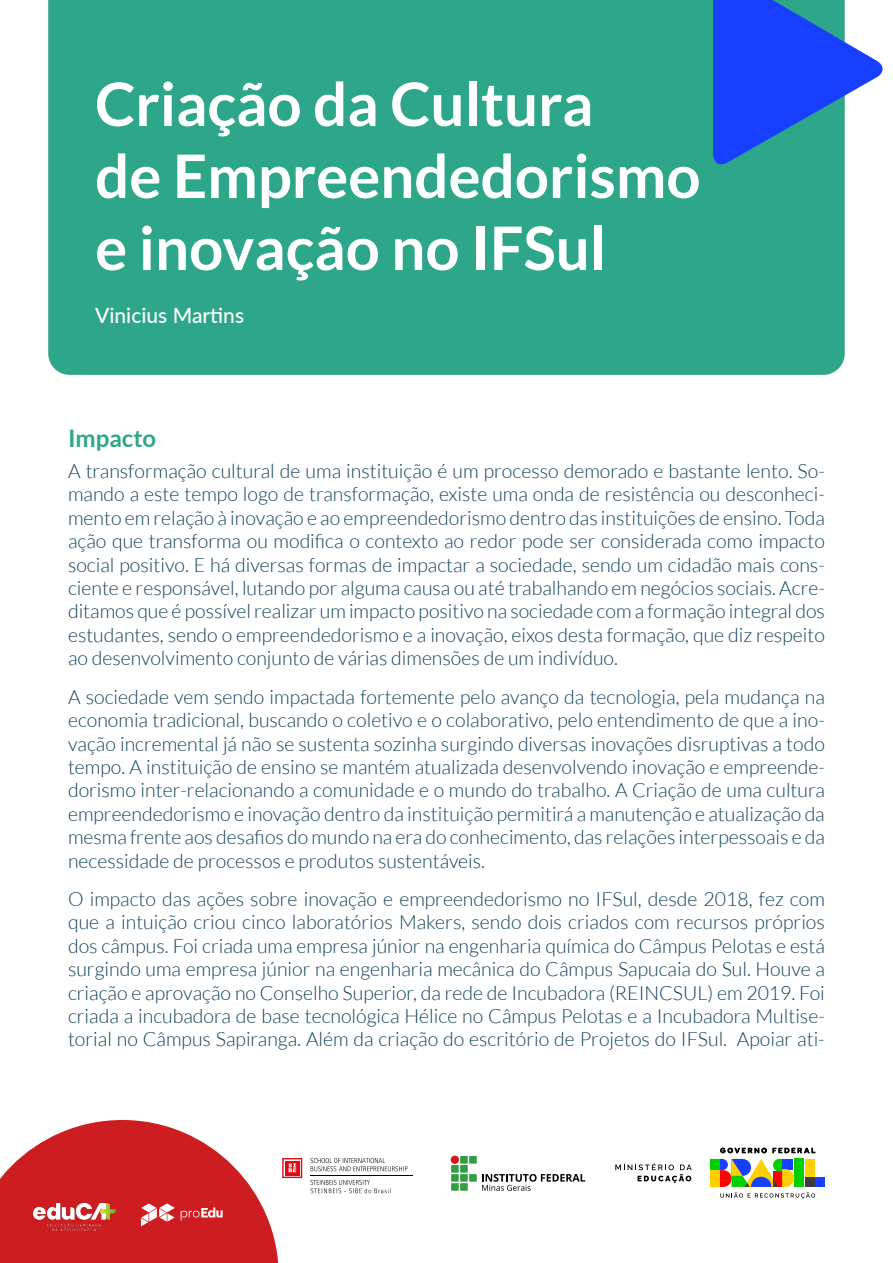
<style>
.page{position:relative;width:893px;height:1263px;background:#fff}
.page>*{position:absolute;margin:0;border:0;box-sizing:border-box;transform-origin:0 0}
.t1{font:700 60px/72px "Lato";color:#fff}
.t2{font:700 24px "Lato";color:#2ea689}
.t3{font:500 21px "Lato";color:#fff}
.t4{font:300 19.5px/23.4px "Lato";color:#0f4155;text-align:justify}
</style>
<div class="page">
<div style="left:48px;top:0;width:797px;height:375px;background:#2ea689"></div>
<svg style="left:713px;top:0;width:170px;height:167px"></svg>
<div style="left:460px;top:1156px;width:8px;height:7px;background:#329e41"></div>
<div style="left:469px;top:1156px;width:8px;height:7px;background:#329e41"></div>
<div style="left:451px;top:1165px;width:8px;height:8px;background:#329e41"></div>
<div style="left:460px;top:1165px;width:8px;height:8px;background:#329e41"></div>
<div style="left:451px;top:1174px;width:8px;height:8px;background:#329e41"></div>
<div style="left:460px;top:1174px;width:8px;height:8px;background:#329e41"></div>
<div style="left:451px;top:1183px;width:8px;height:8px;background:#329e41"></div>
<div style="left:460px;top:1183px;width:8px;height:8px;background:#329e41"></div>
<div style="left:451px;top:1155px;width:8px;height:9px;background:#ce1d21;border-radius:50%"></div>
<div style="left:469px;top:1174px;width:8px;height:8px;background:#329e41"></div>
<svg style="left:482px;top:1174px;width:103px;height:17px"></svg>
<svg style="left:615px;top:1163px;width:77px;height:20px"></svg>
<div style="left:815px;top:1177px;width:10px;height:10px;background:#183eff"></div>
<svg style="left:710px;top:1159px;width:105px;height:40px"></svg>
<svg style="left:720px;top:1148px;width:95px;height:5px"></svg>
<svg style="left:310px;top:1158px;width:97px;height:13px"></svg>
<hr style="left:310px;top:1175px;width:103px;height:1px;background:#000">
<svg style="left:310px;top:1180px;width:79px;height:13px"></svg>
<svg style="left:0;top:1120px;width:302px;height:143px"></svg>
<img style="left:33px;top:1200px;width:83px;height:33px">
<h1 class="t1" style="left:95px;top:67px;width:607px">Criação da Cultura<br>de Empreendedorismo e inovação no IFSul</h1>
<p class="t3" style="left:95px;top:300px;width:150px">Vinicius Martins</p>
<p class="t2" style="left:68px;top:425px;width:90px">Impacto</p>
<p class="t4" style="left:68px;top:459px;width:758px">A transformação cultural de uma instituição é um processo demorado e bastante lento. So&shy;mando a este tempo logo de transformação, existe uma onda de resistência ou desconheci&shy;mento em relação à inovação e ao empreendedorismo dentro das instituições de ensino. Toda ação que transforma ou modifica o contexto ao redor pode ser considerada como impacto social positivo. E há diversas formas de impactar a sociedade, sendo um cidadão mais cons&shy;ciente e responsável, lutando por alguma causa ou até trabalhando em negócios sociais. Acre&shy;ditamos que é possível realizar um impacto positivo na sociedade com a formação integral dos estudantes, sendo o empreendedorismo e a inovação, eixos desta formação, que diz respeito ao desenvolvimento conjunto de várias dimensões de um indivíduo.</p>
<p class="t4" style="left:68px;top:685px;width:758px">A sociedade vem sendo impactada fortemente pelo avanço da tecnologia, pela mudança na economia tradicional, buscando o coletivo e o colaborativo, pelo entendimento de que a ino&shy;vação incremental já não se sustenta sozinha surgindo diversas inovações disruptivas a todo tempo. A instituição de ensino se mantém atualizada desenvolvendo inovação e empreende&shy;dorismo inter-relacionando a comunidade e o mundo do trabalho. A Criação de uma cultura empreendedorismo e inovação dentro da instituição permitirá a manutenção e atualização da mesma frente aos desafios do mundo na era do conhecimento, das relações interpessoais e da necessidade de processos e produtos sustentáveis.</p>
<p class="t4" style="left:68px;top:887px;width:758px">O impacto das ações sobre inovação e empreendedorismo no IFSul, desde 2018, fez com que a intuição criou cinco laboratórios Makers, sendo dois criados com recursos próprios dos câmpus. Foi criada uma empresa júnior na engenharia química do Câmpus Pelotas e está surgindo uma empresa júnior na engenharia mecânica do Câmpus Sapucaia do Sul. Houve a criação e aprovação no Conselho Superior, da rede de Incubadora (REINCSUL) em 2019. Foi criada a incubadora de base tecnológica Hélice no Câmpus Pelotas e a Incubadora Multise&shy;torial no Câmpus Sapiranga. Além da criação do escritório de Projetos do IFSul. Apoiar ati-</p>
</div>
